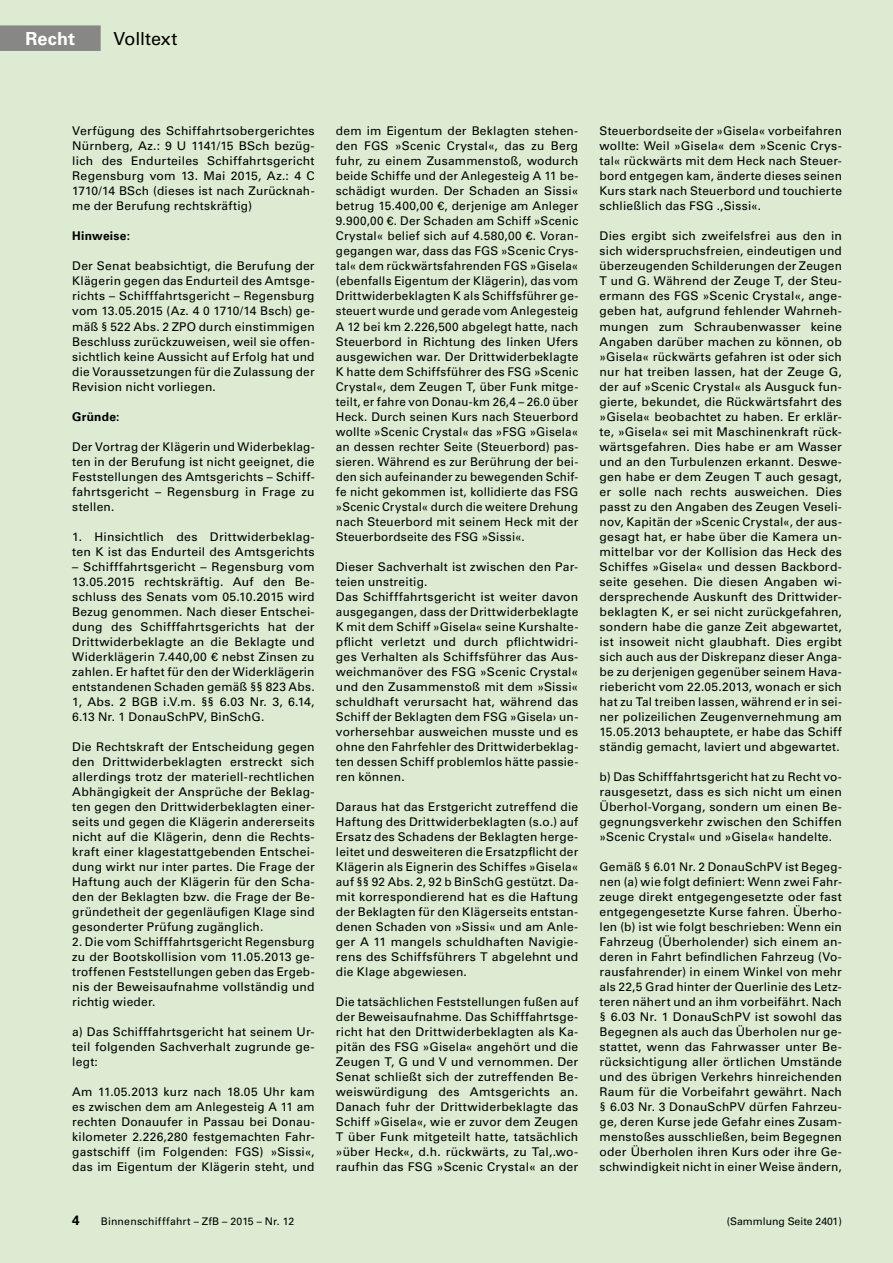
<style>
.page{position:relative;width:893px;height:1263px;background:#dcebd1}
.page>*{position:absolute;margin:0;border:0;box-sizing:border-box;transform-origin:0 0}
.t1{font:18px "Univers LT Std";letter-spacing:-.005em;color:#000}
.t2{font:700 18px "Univers LT Std";letter-spacing:.01em;color:#fff}
.t3{font:700 13.5px "Univers LT Std";color:#000}
.t4{font:12px/15px "Univers LT Std";letter-spacing:.02em;color:#000;text-align:justify}
.t5{font:700 12px "Univers LT Std";letter-spacing:.02em;color:#000}
.t6{font:10.5px "Univers LT Std";letter-spacing:.01em;color:#000}
</style>
<div class="page">
<div style="left:0;top:25px;width:101px;height:26px;background:#878786"></div>
<h1 class="t2" style="left:26px;top:28px;width:51px">Recht</h1>
<h1 class="t1" style="left:113px;top:28px;width:66px">Volltext</h1>
<p class="t4" style="left:72px;top:124px;width:244px">Verfügung des Schiffahrtsobergerichtes Nürnberg, Az.: 9 U 1141/15 BSch bezüg&shy;lich des Endurteiles Schiffahrtsgericht Regensburg vom 13. Mai 2015, Az.: 4 C 1710/14 BSch (dieses ist nach Zurücknah&shy;me der Berufung rechtskräftig)</p>
<p class="t5" style="left:72px;top:229px;width:59px">Hinweise:</p>
<p class="t4" style="left:72px;top:259px;width:244px">Der Senat beabsichtigt, die Berufung der Klägerin gegen das Endurteil des Amtsge&shy;richts – Schifffahrtsgericht – Regensburg vom 13.05.2015 (Az. 4 0 1710/14 Bsch) ge&shy;mäß § 522 Abs. 2 ZPO durch einstimmigen Beschluss zurückzuweisen, weil sie offen&shy;sichtlich keine Aussicht auf Erfolg hat und die Voraussetzungen für die Zulassung der Revision nicht vorliegen.</p>
<p class="t5" style="left:72px;top:409px;width:49px">Gründe:</p>
<p class="t4" style="left:72px;top:439px;width:244px">Der Vortrag der Klägerin und Widerbeklag&shy;ten in der Berufung ist nicht geeignet, die Feststellungen des Amtsgerichts – Schiff&shy;fahrtsgericht – Regensburg in Frage zu stellen.</p>
<p class="t4" style="left:72px;top:529px;width:244px">1. Hinsichtlich des Drittwiderbeklag&shy;ten K ist das Endurteil des Amtsgerichts</p>
<p class="t4" style="left:72px;top:559px;width:244px">– Schifffahrtsgericht – Regensburg vom 13.05.2015 rechtskräftig. Auf den Be&shy;schluss des Senats vom 05.10.2015 wird Bezug genommen. Nach dieser Entschei&shy;dung des Schifffahrtsgerichts hat der Drittwiderbeklagte an die Beklagte und Widerklägerin 7.440,00 € nebst Zinsen zu zahlen. Er haftet für den der Widerklägerin entstandenen Schaden gemäß §§ 823 Abs.<br>1, Abs. 2 BGB i.V.m. §§ 6.03 Nr. 3, 6.14, 6.13 Nr. 1 DonauSchPV, BinSchG.</p>
<p class="t4" style="left:72px;top:739px;width:244px">Die Rechtskraft der Entscheidung gegen den Drittwiderbeklagten erstreckt sich allerdings trotz der materiell-rechtlichen Abhängigkeit der Ansprüche der Beklag&shy;ten gegen den Drittwiderbeklagten einer&shy;seits und gegen die Klägerin andererseits nicht auf die Klägerin, denn die Rechts&shy;kraft einer klagestattgebenden Entschei&shy;dung wirkt nur inter partes. Die Frage der Haftung auch der Klägerin für den Scha&shy;den der Beklagten bzw. die Frage der Be&shy;gründetheit der gegenläufigen Klage sind gesonderter Prüfung zugänglich.</p>
<p class="t4" style="left:72px;top:934px;width:244px">2. Die vom Schifffahrtsgericht Regensburg zu der Bootskollision vom 11.05.2013 ge&shy;troffenen Feststellungen geben das Ergeb&shy;nis der Beweisaufnahme vollständig und richtig wieder.</p>
<p class="t4" style="left:72px;top:1024px;width:244px">a) Das Schifffahrtsgericht hat seinem Ur&shy;teil folgenden Sachverhalt zugrunde ge&shy;legt:</p>
<p class="t4" style="left:72px;top:1084px;width:244px">Am 11.05.2013 kurz nach 18.05 Uhr kam es zwischen dem am Anlegesteig A 11 am rechten Donauufer in Passau bei Donau&shy;kilometer 2.226,280 festgemachten Fahr&shy;gastschiff (im Folgenden: FGS) »Sissi«, das im Eigentum der Klägerin steht, und</p>
<p class="t3" style="left:72px;top:1212px;width:9px">4</p>
<p class="t6" style="left:101px;top:1215px;width:195px">Binnenschifffahrt – ZfB – 2015 – Nr. 12</p>
<p class="t4" style="left:336px;top:124px;width:244px">dem im Eigentum der Beklagten stehen&shy;den FGS »Scenic Crystal«, das zu Berg fuhr, zu einem Zusammenstoß, wodurch beide Schiffe und der Anlegesteig A 11 be&shy;schädigt wurden. Der Schaden an Sissi« betrug 15.400,00 €‚ derjenige am Anleger 9.900,00 €. Der Schaden am Schiff »Scenic Crystal« belief sich auf 4.580,00 €. Voran&shy;gegangen war, dass das FGS »Scenic Crys&shy;tal« dem rückwärtsfahrenden FGS »Gisela« (ebenfalls Eigentum der Klägerin), das vom Drittwiderbeklagten K als Schiffsführer ge&shy;steuert wurde und gerade vom Anlegesteig A 12 bei km 2.226,500 abgelegt hatte, nach Steuerbord in Richtung des linken Ufers ausgewichen war. Der Drittwiderbeklagte K hatte dem Schiffsführer des FSG »Scenic Crystal«, dem Zeugen T, über Funk mitge&shy;teilt, er fahre von Donau-km 26,4 – 26.0 über Heck. Durch seinen Kurs nach Steuerbord wollte »Scenic Crystal« das »FSG »Gisela« an dessen rechter Seite (Steuerbord) pas&shy;sieren. Während es zur Berührung der bei&shy;den sich aufeinander zu bewegenden Schif&shy;fe nicht gekommen ist, kollidierte das FSG »Scenic Crystal« durch die weitere Drehung nach Steuerbord mit seinem Heck mit der Steuerbordseite des FSG »Sissi«.</p>
<p class="t4" style="left:336px;top:559px;width:244px;text-align:left">Dieser Sachverhalt ist zwischen den Par&shy;teien unstreitig.<br>Das Schifffahrtsgericht ist weiter davon ausgegangen, dass der Drittwiderbeklagte K mit dem Schiff »Gisela« seine Kurshalte&shy;pflicht verletzt und durch pflichtwidri&shy;ges Verhalten als Schiffsführer das Aus&shy;weichmanöver des FSG »Scenic Crystal« und den Zusammenstoß mit dem »Sissi« schuldhaft verursacht hat, während das Schiff der Beklagten dem FSG »Gisela› un&shy;vorhersehbar ausweichen musste und es ohne den Fahrfehler des Drittwiderbeklag&shy;ten dessen Schiff problemlos hätte passie&shy;ren können.</p>
<p class="t4" style="left:336px;top:799px;width:244px">Daraus hat das Erstgericht zutreffend die Haftung des Drittwiderbeklagten (s.o.) auf Ersatz des Schadens der Beklagten herge&shy;leitet und desweiteren die Ersatzpflicht der Klägerin als Eignerin des Schiffes »Gisela« auf §§ 92 Abs. 2, 92 b BinSchG gestützt. Da&shy;mit korrespondierend hat es die Haftung der Beklagten für den Klägerseits entstan&shy;denen Schaden von »Sissi« und am Anle&shy;ger A 11 mangels schuldhaften Navigie&shy;rens des Schiffsführers T abgelehnt und die Klage abgewiesen.</p>
<p class="t4" style="left:336px;top:994px;width:244px">Die tatsächlichen Feststellungen fußen auf der Beweisaufnahme. Das Schifffahrtsge&shy;richt hat den Drittwiderbeklagten als Ka&shy;pitän des FSG »Gisela« angehört und die Zeugen T, G und V und vernommen. Der Senat schließt sich der zutreffenden Be&shy;weiswürdigung des Amtsgerichts an.<br>Danach fuhr der Drittwiderbeklagte das Schiff »Gisela«, wie er zuvor dem Zeugen T über Funk mitgeteilt hatte, tatsächlich »über Heck«, d.h. rückwärts, zu Tal,.wo&shy;raufhin das FSG »Scenic Crystal« an der</p>
<p class="t4" style="left:600px;top:124px;width:244px">Steuerbordseite der »Gisela« vorbeifahren wollte: Weil »Gisela« dem »Scenic Crys&shy;tal« rückwärts mit dem Heck nach Steuer&shy;bord entgegen kam, änderte dieses seinen Kurs stark nach Steuerbord und touchierte schließlich das FSG .‚Sissi«.</p>
<p class="t4" style="left:600px;top:229px;width:244px">Dies ergibt sich zweifelsfrei aus den in sich widerspruchsfreien, eindeutigen und überzeugenden Schilderungen der Zeugen T und G. Während der Zeuge T, der Steu&shy;ermann des FGS »Scenic Crystal«, ange&shy;geben hat, aufgrund fehlender Wahrneh&shy;mungen zum Schraubenwasser keine Angaben darüber machen zu können, ob »Gisela« rückwärts gefahren ist oder sich nur hat treiben lassen, hat der Zeuge G, der auf »Scenic Crystal« als Ausguck fun&shy;gierte, bekundet, die Rückwärtsfahrt des »Gisela« beobachtet zu haben. Er erklär&shy;te, »Gisela« sei mit Maschinenkraft rück&shy;wärtsgefahren. Dies habe er am Wasser und an den Turbulenzen erkannt. Deswe&shy;gen habe er dem Zeugen T auch gesagt, er solle nach rechts ausweichen. Dies passt zu den Angaben des Zeugen Veseli&shy;nov, Kapitän der »Scenic Crystal«, der aus&shy;gesagt hat, er habe über die Kamera un&shy;mittelbar vor der Kollision das Heck des Schiffes »Gisela« und dessen Backbord&shy;seite gesehen. Die diesen Angaben wi&shy;dersprechende Auskunft des Drittwider&shy;beklagten K, er sei nicht zurückgefahren, sondern habe die ganze Zeit abgewartet, ist insoweit nicht glaubhaft. Dies ergibt sich auch aus der Diskrepanz dieser Anga&shy;be zu derjenigen gegenüber seinem Hava&shy;riebericht vom 22.05.2013, wonach er sich hat zu Tal treiben lassen, während er in sei&shy;ner polizeilichen Zeugenvernehmung am 15.05.2013 behauptete, er habe das Schiff ständig gemacht, laviert und abgewartet.</p>
<p class="t4" style="left:600px;top:769px;width:244px">b) Das Schifffahrtsgericht hat zu Recht vo&shy;rausgesetzt, dass es sich nicht um einen Überhol-Vorgang, sondern um einen Be&shy;gegnungsverkehr zwischen den Schiffen »Scenic Crystal« und »Gisela« handelte.</p>
<p class="t4" style="left:600px;top:859px;width:244px">Gemäß § 6.01 Nr. 2 DonauSchPV ist Begeg&shy;nen (a) wie folgt definiert: Wenn zwei Fahr&shy;zeuge direkt entgegengesetzte oder fast entgegengesetzte Kurse fahren. Überho&shy;len (b) ist wie folgt beschrieben: Wenn ein Fahrzeug (Überholender) sich einem an&shy;deren in Fahrt befindlichen Fahrzeug (Vo&shy;rausfahrender) in einem Winkel von mehr als 22,5 Grad hinter der Querlinie des Letz&shy;teren nähert und an ihm vorbeifährt. Nach § 6.03 Nr. 1 DonauSchPV ist sowohl das Begegnen als auch das Überholen nur ge&shy;stattet, wenn das Fahrwasser unter Be&shy;rücksichtigung aller örtlichen Umstände und des übrigen Verkehrs hinreichenden Raum für die Vorbeifahrt gewährt. Nach § 6.03 Nr. 3 DonauSchPV dürfen Fahrzeu&shy;ge, deren Kurse jede Gefahr eines Zusam&shy;menstoßes ausschließen, beim Begegnen oder Überholen ihren Kurs oder ihre Ge&shy;schwindigkeit nicht in einer Weise ändern,</p>
<p class="t6" style="left:727px;top:1215px;width:117px">(Sammlung Seite 2401)</p>
</div>
